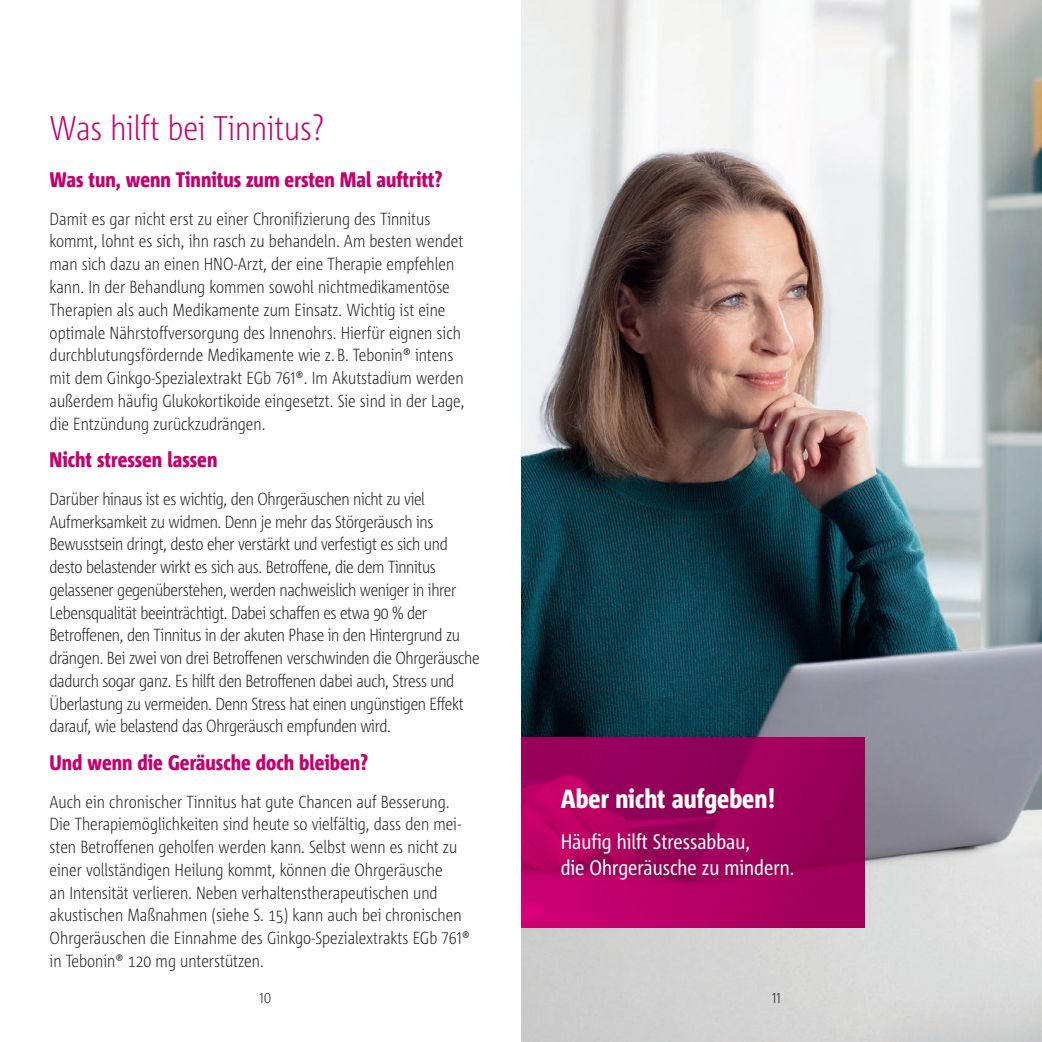
<style>
.page{position:relative;width:1042px;height:1042px;background:#fff}
.page>*{position:absolute;margin:0;border:0;box-sizing:border-box;transform-origin:0 0}
.t1{font:300 34.12px "Corpid C1 Cd";color:#c3016e}
.t2{font:800 26.25px "Corpid C1 Cd";color:#fff}
.t3{font:800 21px "Corpid C1 Cd";color:#c3016e}
.t4{font:21px/26.2px "Corpid C1 Cd";color:#fff}
.t5{font:300 17.5px/22.8px "Corpid C1 Cd";color:#231f20}
.t6{font:300 17.5px/22.8px "Corpid C1 Cd";letter-spacing:-.02em;color:#231f20}
.t7{font:300 14.88px "Corpid C1 Cd";color:#231f20}
</style>
<div class="page">
<img style="left:521px;top:0;width:521px;height:1042px">
<svg style="left:521px;top:738px;width:343px;height:189px;background:#a4005d"></svg>
<h1 class="t1" style="left:50px;top:106px;width:276px">Was hilft bei Tinnitus?</h1>
<p class="t3" style="left:50px;top:166px;width:394px">Was tun, wenn Tinnitus zum ersten Mal auftritt?</p>
<p class="t5" style="left:50px;top:207px;width:416px">Damit es gar nicht erst zu einer Chronifizierung des Tinnitus kommt, lohnt es sich, ihn rasch zu behandeln. Am besten wendet man sich dazu an einen HNO-Arzt, der eine Therapie empfehlen kann. In der Behandlung kommen sowohl nichtmedikamentöse Therapien als auch Medikamente zum Einsatz. Wichtig ist eine optimale Nährstoffversorgung des Innenohrs. Hierfür eignen sich durchblutungsfördernde Medikamente wie z. B. Tebonin® intens mit dem Ginkgo-Spezialextrakt EGb 761®. Im Akutstadium werden außerdem häufig Glukokortikoide eingesetzt. Sie sind in der Lage, die Entzündung zurückzudrängen.</p>
<p class="t3" style="left:50px;top:447px;width:169px">Nicht stressen lassen</p>
<p class="t6" style="left:50px;top:487px;width:432px">Darüber hinaus ist es wichtig, den Ohrgeräuschen nicht zu viel Aufmerksamkeit zu widmen. Denn je mehr das Störgeräusch ins Bewusstsein dringt, desto eher verstärkt und verfestigt es sich und desto belastender wirkt es sich aus. Betroffene, die dem Tinnitus gelassener gegenüberstehen, werden nachweislich weniger in ihrer Lebensqualität beeinträchtigt. Dabei schaffen es etwa 90 % der Betroffenen, den Tinnitus in der akuten Phase in den Hintergrund zu drängen. Bei zwei von drei Betroffenen verschwinden die Ohrgeräusche dadurch sogar ganz. Es hilft den Betroffenen dabei auch, Stress und Überlastung zu vermeiden. Denn Stress hat einen ungünstigen Effekt darauf, wie belastend das Ohrgeräusch empfunden wird.</p>
<p class="t3" style="left:50px;top:749px;width:320px">Und wenn die Geräusche doch bleiben?</p>
<p class="t5" style="left:50px;top:789px;width:422px">Auch ein chronischer Tinnitus hat gute Chancen auf Besserung.<br>Die Therapiemöglichkeiten sind heute so vielfältig, dass den mei&shy;sten Betroffenen geholfen werden kann. Selbst wenn es nicht zu einer vollständigen Heilung kommt, können die Ohrgeräusche<br>an Intensität verlieren. Neben verhaltenstherapeutischen und akustischen Maßnahmen (siehe S. 15) kann auch bei chronischen Ohrgeräuschen die Einnahme des Ginkgo-Spezialextrakts EGb 761® in Tebonin® 120 mg unterstützen.</p>
<h2 class="t2" style="left:561px;top:782px;width:216px">Aber nicht aufgeben!</h2>
<p class="t4" style="left:561px;top:828px;width:235px">Häufig hilft Stressabbau,<br>die Ohrgeräusche zu mindern.</p>
<p class="t7" style="left:259px;top:988px;width:13px">10</p>
<p class="t7" style="left:772px;top:988px;width:10px">11</p>
</div>
